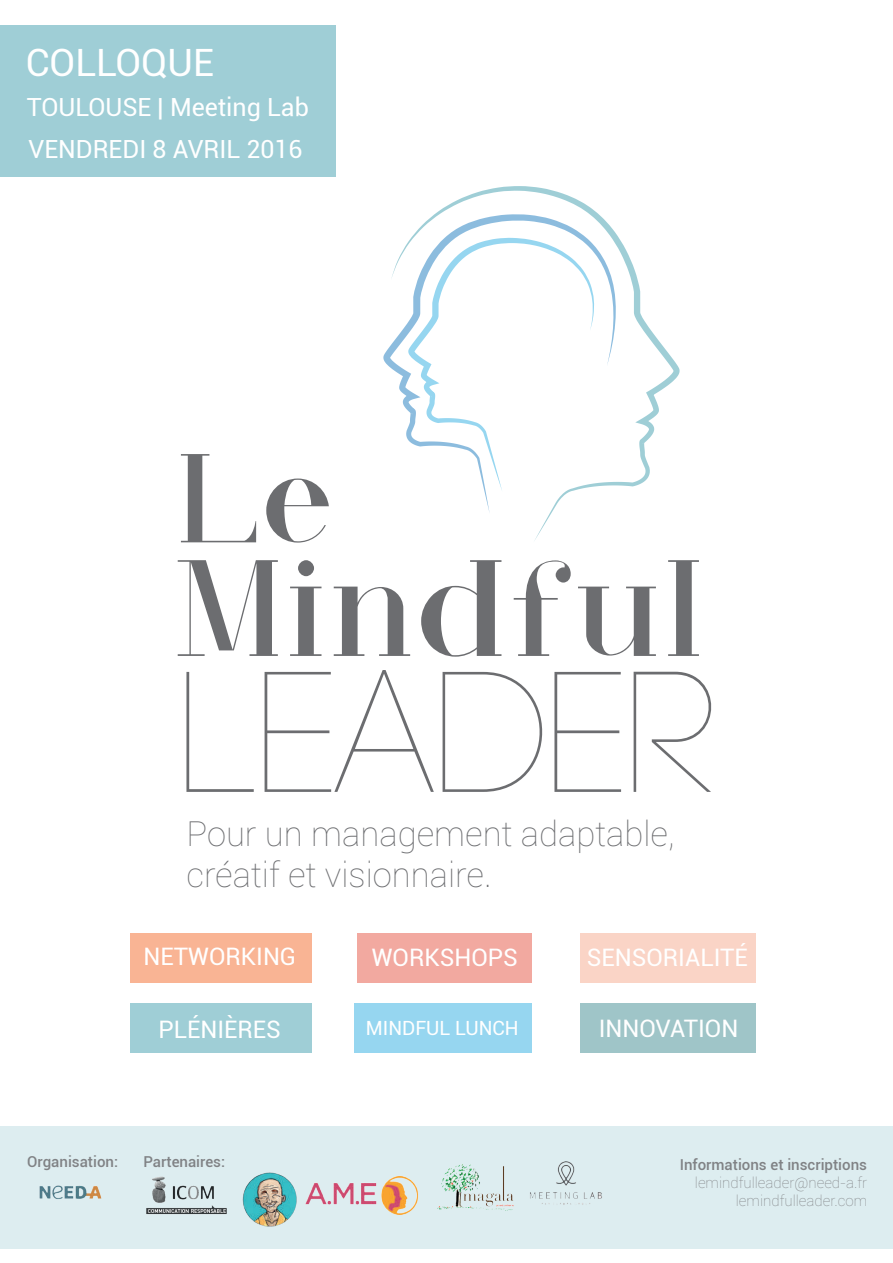
<style>
.page{position:relative;width:893px;height:1263px;background:#fff}
.page>*{position:absolute;margin:0;border:0;box-sizing:border-box;transform-origin:0 0}
.t1{font:37.65px "Roboto";color:#fff}
.t2{font:100 34.65px/41.5px "Roboto";color:#6c6d70}
.t3{font:25.05px "Roboto";color:#fff}
.t4{font:24.15px "Roboto";color:#fff}
.t5{font:19.65px "Roboto";color:#fff}
.t6{font:500 15px "Roboto";color:#808285}
.t7{font:100 15px/18.1px "Roboto";color:#808285;text-align:right}
</style>
<div class="page">
<div style="left:0;top:1126px;width:893px;height:123px;background:#ddedf0"></div>
<div style="left:0;top:25px;width:336px;height:152px;background:#9fced6"></div>
<svg style="left:435px;top:186px;width:245px;height:355px"></svg>
<svg style="left:383px;top:214px;width:233px;height:300px"></svg>
<svg style="left:408px;top:238px;width:186px;height:254px"></svg>
<svg style="left:178px;top:560px;width:100px;height:96px"></svg>
<svg style="left:290px;top:560px;width:31px;height:96px"></svg>
<svg style="left:334px;top:587px;width:76px;height:69px"></svg>
<svg style="left:421px;top:560px;width:80px;height:97px"></svg>
<svg style="left:514px;top:560px;width:57px;height:96px"></svg>
<svg style="left:578px;top:587px;width:78px;height:69px"></svg>
<svg style="left:668px;top:560px;width:31px;height:96px"></svg>
<svg style="left:186px;top:672px;width:68px;height:120px"></svg>
<svg style="left:265px;top:670px;width:169px;height:122px"></svg>
<svg style="left:443px;top:672px;width:178px;height:120px"></svg>
<svg style="left:634px;top:672px;width:78px;height:120px"></svg>
<svg style="left:181px;top:454px;width:75px;height:88px"></svg>
<svg style="left:266px;top:478px;width:63px;height:65px"></svg>
<img style="left:39px;top:1185px;width:37px;height:14px">
<div style="left:131px;top:933px;width:181px;height:50px;background:#f9b494"></div>
<div style="left:357px;top:933px;width:175px;height:50px;background:#f2a9a0"></div>
<div style="left:580px;top:933px;width:176px;height:50px;background:#fad4c6"></div>
<div style="left:131px;top:1003px;width:181px;height:50px;background:#9fced6"></div>
<div style="left:355px;top:1003px;width:177px;height:50px;background:#96d6f0"></div>
<div style="left:580px;top:1003px;width:176px;height:50px;background:#9fc5c8"></div>
<img style="left:76px;top:1176px;width:151px;height:38px">
<img style="left:530px;top:1161px;width:72px;height:44px">
<img style="left:306px;top:1176px;width:113px;height:38px">
<img style="left:242px;top:1172px;width:55px;height:55px">
<img style="left:437px;top:1164px;width:77px;height:47px">
<h1 class="t1" style="left:26px;top:36px;width:190px">COLLOQUE</h1>
<h3 class="t3" style="left:27px;top:89px;width:284px">TOULOUSE | Meeting Lab</h3>
<h3 class="t3" style="left:29px;top:132px;width:276px">VENDREDI 8 AVRIL 2016</h3>
<h2 class="t2" style="left:186px;top:812px;width:490px">Pour un management adaptable, créatif et visionnaire.</h2>
<h3 class="t4" style="left:143px;top:939px;width:154px">NETWORKING</h3>
<h3 class="t4" style="left:372px;top:941px;width:148px">WORKSHOPS</h3>
<h3 class="t4" style="left:587px;top:940px;width:163px">SENSORIALITÉ</h3>
<h3 class="t4" style="left:159px;top:1012px;width:124px">PLÉNIÈRES</h3>
<h3 class="t5" style="left:366px;top:1014px;width:154px">MINDFUL LUNCH</h3>
<h3 class="t4" style="left:599px;top:1011px;width:141px">INNOVATION</h3>
<p class="t6" style="left:27px;top:1151px;width:92px">Organisation:</p>
<p class="t6" style="left:680px;top:1154px;width:189px">Informations et inscriptions</p>
<p class="t7" style="left:695px;top:1173px;width:174px">lemindfulleader@need-a.fr lemindfulleader.com</p>
<p class="t6" style="left:143px;top:1151px;width:83px">Partenaires:</p>
</div>
